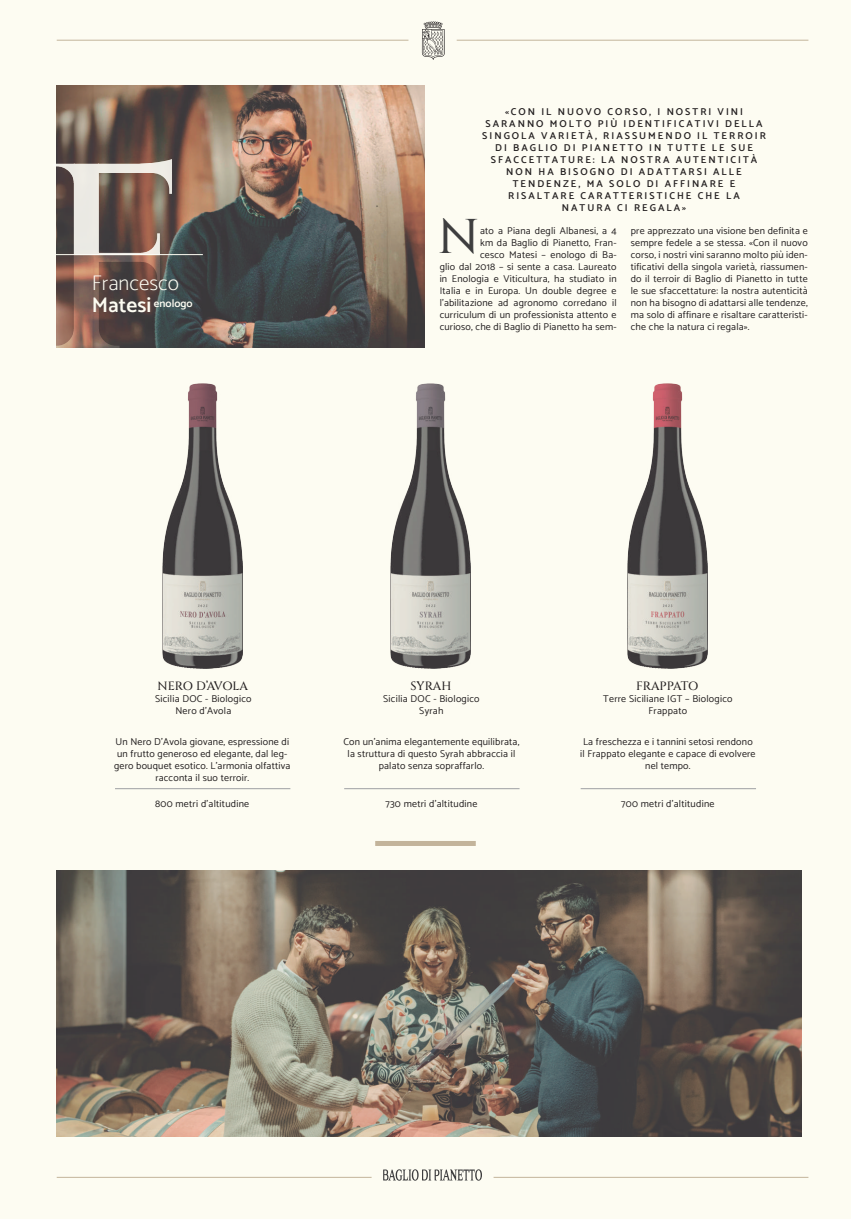
<style>
.page{position:relative;width:851px;height:1219px;background:#fff}
.page>*{position:absolute;margin:0;border:0;box-sizing:border-box;transform-origin:0 0}
.t1{font:500 48.7px "Cinzel";color:#3e3e3f}
.t2{font:200 21.4px "Catamaran";color:#fdfcf2}
.t3{font:500 12px "Cinzel";letter-spacing:-.015em;color:#231f20}
.t4{font:600 11px "Catamaran";color:#fdfcf2}
.t5{font:10px/12px "Catamaran";letter-spacing:.02em;color:#231f20;text-align:center}
.t6{font:600 10px/12px "Catamaran";letter-spacing:.2em;color:#231f20;text-align:center}
.s1{font-size:21.4px}
</style>
<div class="page">
<div style="left:0;top:0;width:850px;height:1219px;background:#fdfcf2"></div>
<hr style="left:57px;top:40px;width:351px;height:1px;background:#c3b49b">
<hr style="left:57px;top:1177px;width:314px;height:1px;background:#c3b49b">
<hr style="left:456px;top:40px;width:352px;height:1px;background:#c3b49b">
<hr style="left:493px;top:1177px;width:315px;height:1px;background:#c3b49b">
<svg style="left:383px;top:1169px;width:99px;height:12px"></svg>
<svg style="left:422px;top:22px;width:22px;height:38px"></svg>
<img style="left:162px;top:384px;width:80px;height:285px">
<img style="left:391px;top:384px;width:79px;height:285px">
<img style="left:627px;top:384px;width:80px;height:285px">
<img style="left:57px;top:85px;width:367px;height:262px">
<hr style="left:40px;top:254px;width:163px;height:1px;background:#fdfcf2">
<svg style="left:56px;top:159px;width:116px;height:189px;background:#7f6b63"></svg>
<img style="left:57px;top:870px;width:744px;height:266px">
<div style="left:375px;top:841px;width:100px;height:5px;background:#c3b49b"></div>
<hr style="left:115px;top:788px;width:175px;height:1px;background:#9d9fa2">
<hr style="left:344px;top:788px;width:175px;height:1px;background:#9d9fa2">
<hr style="left:580px;top:788px;width:176px;height:1px;background:#9d9fa2">
<h2 class="t2" style="left:92px;top:267px;width:89px">Francesco</h2>
<p class="t4" style="left:92px;top:295px;width:102px"><span class="s1">Matesi</span> enologo</p>
<p class="t6" style="left:482px;top:105px;width:285px">«CON IL NUOVO CORSO, I NOSTRI VINI SARANNO MOLTO PIÙ IDENTIFICATIVI DELLA SINGOLA VARIETÀ, RIASSUMENDO IL TERROIR DI BAGLIO DI PIANETTO IN TUTTE LE SUE SFACCETTATURE: LA NOSTRA AUTENTICITÀ NON HA BISOGNO DI ADATTARSI ALLE TENDENZE, MA SOLO DI AFFINARE E RISALTARE CARATTERISTICHE CHE LA<br>NATURA CI REGALA»</p>
<h1 class="t1" style="left:437px;top:206px;width:43px">N</h1>
<p class="t5" style="left:439px;top:224px;width:178px;text-align:right">ato a Piana degli Albanesi, a 4<br>km da Baglio di Pianetto, Fran-<br>cesco Matesi – enologo di Ba-<br>glio dal 2018 – si sente a casa. Laureato in Enologia e Viticultura, ha studiato in Italia e in Europa. Un double degree e l’abilitazione ad agronomo corredano il curriculum di un professionista attento e curioso, che di Baglio di Pianetto ha sem-</p>
<p class="t5" style="left:630px;top:224px;width:178px;text-align:justify">pre apprezzato una visione ben definita e sempre fedele a se stessa. «Con il nuovo corso, i nostri vini saranno molto più iden&shy;tificativi della singola varietà, riassumen&shy;do il terroir di Baglio di Pianetto in tutte le sue sfaccettature: la nostra autenticità non ha bisogno di adattarsi alle tendenze, ma solo di affinare e risaltare caratteristi&shy;che che la natura ci regala».</p>
<p class="t3" style="left:158px;top:678px;width:92px">NERO D’AVOLA</p>
<p class="t5" style="left:155px;top:692px;width:98px">Sicilia DOC - Biologico<br>Nero d’Avola</p>
<p class="t3" style="left:410px;top:678px;width:42px">SYRAH</p>
<p class="t5" style="left:383px;top:692px;width:98px">Sicilia DOC - Biologico<br>Syrah</p>
<p class="t3" style="left:636px;top:678px;width:64px">FRAPPATO</p>
<p class="t5" style="left:603px;top:692px;width:131px">Terre Siciliane IGT – Biologico<br>Frappato</p>
<p class="t5" style="left:114px;top:735px;width:178px">Un Nero D’Avola giovane, espressione di un frutto generoso ed elegante, dal leg&shy;gero bouquet esotico. L’armonia olfattiva racconta il suo terroir.</p>
<p class="t5" style="left:343px;top:735px;width:177px">Con un’anima elegantemente equilibrata, la struttura di questo Syrah abbraccia il palato senza sopraffarlo.</p>
<p class="t5" style="left:580px;top:735px;width:177px">La freschezza e i tannini setosi rendono il Frappato elegante e capace di evolvere nel tempo.</p>
<p class="t5" style="left:155px;top:798px;width:96px">800 metri d’altitudine</p>
<p class="t5" style="left:385px;top:798px;width:94px">730 metri d’altitudine</p>
<p class="t5" style="left:621px;top:798px;width:95px">700 metri d’altitudine</p>
</div>
